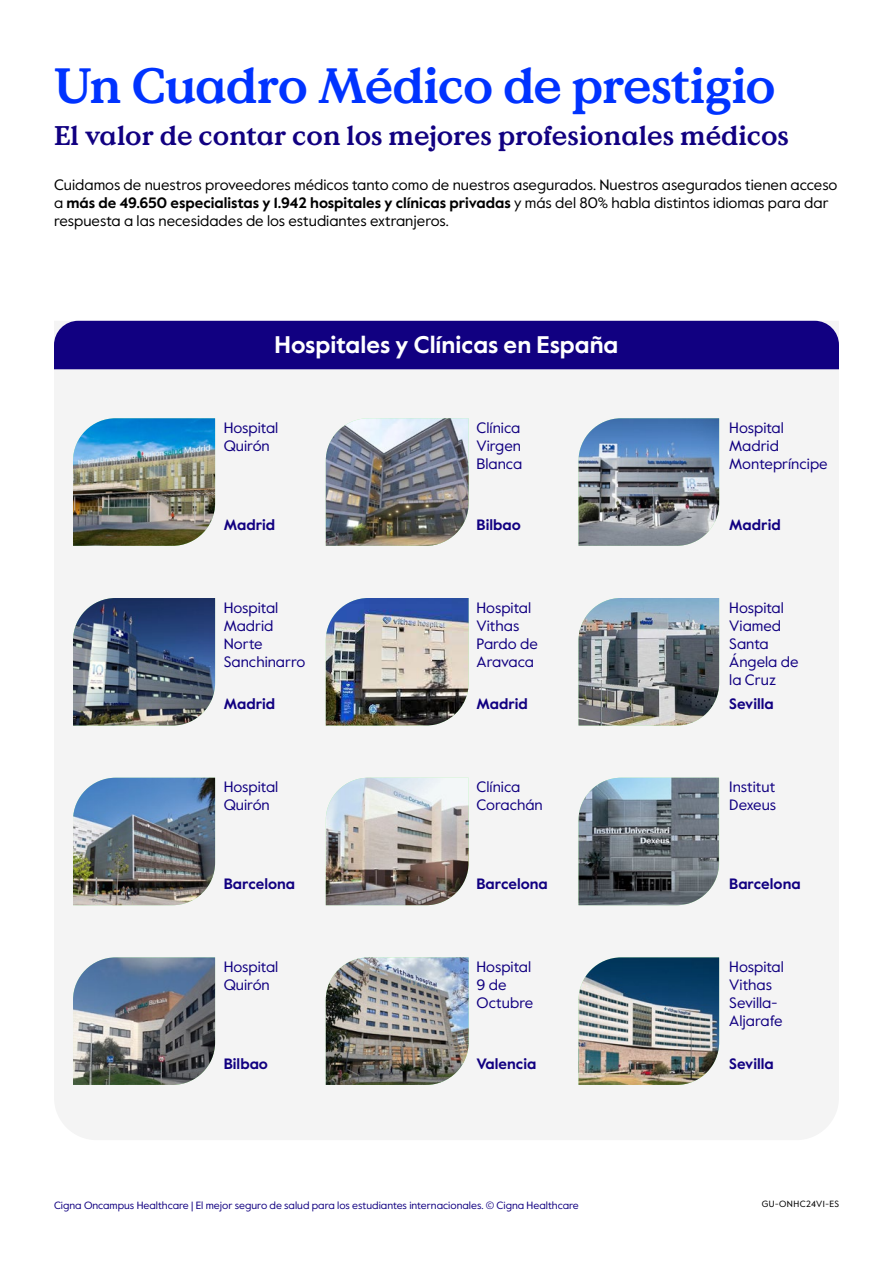
<style>
.page{position:relative;width:893px;height:1263px;background:#fff}
.page>*{position:absolute;margin:0;border:0;box-sizing:border-box;transform-origin:0 0}
.t1{font:700 49.5px "Value Serif Pro";letter-spacing:-.025em;color:#03f}
.t2{font:700 27px "Value Serif Pro";color:#110081}
.t3{font:700 24px "Value Sans Pro";color:#fff}
.t4{font:15px/18px "Value Sans Pro";color:#110081}
.t5{font:15px/18px "Value Sans Pro";color:#000}
.t6{font:700 15px "Value Sans Pro";color:#110081}
.t7{font:10.5px "Value Sans Pro";color:#110081}
.t8{font:9px "Value Sans Pro";letter-spacing:.04em;color:#000}
.s1{font-weight:700}
</style>
<div class="page">
<div style="left:54px;top:369px;width:785px;height:771px;background:#f4f4f4"></div>
<img style="left:73px;top:418px;width:142px;height:128px">
<img style="left:326px;top:418px;width:143px;height:128px">
<img style="left:578px;top:418px;width:141px;height:128px">
<img style="left:73px;top:598px;width:142px;height:127px">
<img style="left:326px;top:598px;width:143px;height:127px">
<img style="left:578px;top:598px;width:141px;height:127px">
<img style="left:73px;top:778px;width:142px;height:127px">
<img style="left:326px;top:778px;width:143px;height:127px">
<img style="left:578px;top:778px;width:141px;height:127px">
<img style="left:73px;top:957px;width:142px;height:128px">
<img style="left:326px;top:957px;width:143px;height:128px">
<img style="left:578px;top:957px;width:141px;height:128px">
<div style="left:54px;top:321px;width:785px;height:48px;background:#110081"></div>
<h1 class="t1" style="left:54px;top:55px;width:723px">Un Cuadro Médico de prestigio</h1>
<h2 class="t2" style="left:54px;top:120px;width:736px">El valor de contar con los mejores profesionales médicos</h2>
<p class="t5" style="left:54px;top:176px;width:785px">Cuidamos de nuestros proveedores médicos tanto como de nuestros asegurados. Nuestros asegurados tienen acceso a <span class="s1">más de 49.650 especialistas y 1.942 hospitales y clínicas privadas</span> y más del 80% habla distintos idiomas para dar respuesta a las necesidades de los estudiantes extranjeros.</p>
<h3 class="t3" style="left:275px;top:330px;width:345px">Hospitales y Clínicas en España</h3>
<p class="t4" style="left:224px;top:419px;width:56px">Hospital<br>Quirón</p>
<p class="t4" style="left:477px;top:419px;width:47px">Clínica<br>Virgen<br>Blanca</p>
<p class="t4" style="left:729px;top:419px;width:100px">Hospital<br>Madrid<br>Montepríncipe</p>
<p class="t6" style="left:224px;top:515px;width:53px">Madrid</p>
<p class="t6" style="left:477px;top:515px;width:46px">Bilbao</p>
<p class="t6" style="left:729px;top:515px;width:53px">Madrid</p>
<p class="t4" style="left:224px;top:599px;width:83px">Hospital<br>Madrid<br>Norte<br>Sanchinarro</p>
<p class="t6" style="left:224px;top:695px;width:53px">Madrid</p>
<p class="t4" style="left:477px;top:599px;width:63px">Hospital<br>Vithas<br>Pardo de<br>Aravaca</p>
<p class="t6" style="left:477px;top:695px;width:53px">Madrid</p>
<p class="t4" style="left:729px;top:599px;width:71px">Hospital<br>Viamed<br>Santa<br>Ángela de la Cruz</p>
<p class="t6" style="left:729px;top:695px;width:46px">Sevilla</p>
<p class="t4" style="left:224px;top:778px;width:56px">Hospital<br>Quirón</p>
<p class="t4" style="left:477px;top:778px;width:68px">Clínica<br>Corachán</p>
<p class="t4" style="left:729px;top:778px;width:48px">Institut<br>Dexeus</p>
<p class="t6" style="left:224px;top:875px;width:73px">Barcelona</p>
<p class="t6" style="left:477px;top:875px;width:73px">Barcelona</p>
<p class="t6" style="left:729px;top:875px;width:73px">Barcelona</p>
<p class="t4" style="left:224px;top:958px;width:56px">Hospital<br>Quirón</p>
<p class="t6" style="left:224px;top:1054px;width:46px">Bilbao</p>
<p class="t4" style="left:477px;top:958px;width:58px">Hospital<br>9 de<br>Octubre</p>
<p class="t6" style="left:477px;top:1054px;width:61px">Valencia</p>
<p class="t4" style="left:729px;top:958px;width:56px">Hospital<br>Vithas<br>Sevilla-<br>Aljarafe</p>
<p class="t6" style="left:729px;top:1054px;width:46px">Sevilla</p>
<p class="t7" style="left:54px;top:1199px;width:526px">Cigna Oncampus Healthcare | El mejor seguro de salud para los estudiantes internacionales. © Cigna Healthcare</p>
<p class="t8" style="left:762px;top:1199px;width:79px">GU-ONHC24V1-ES</p>
</div>
